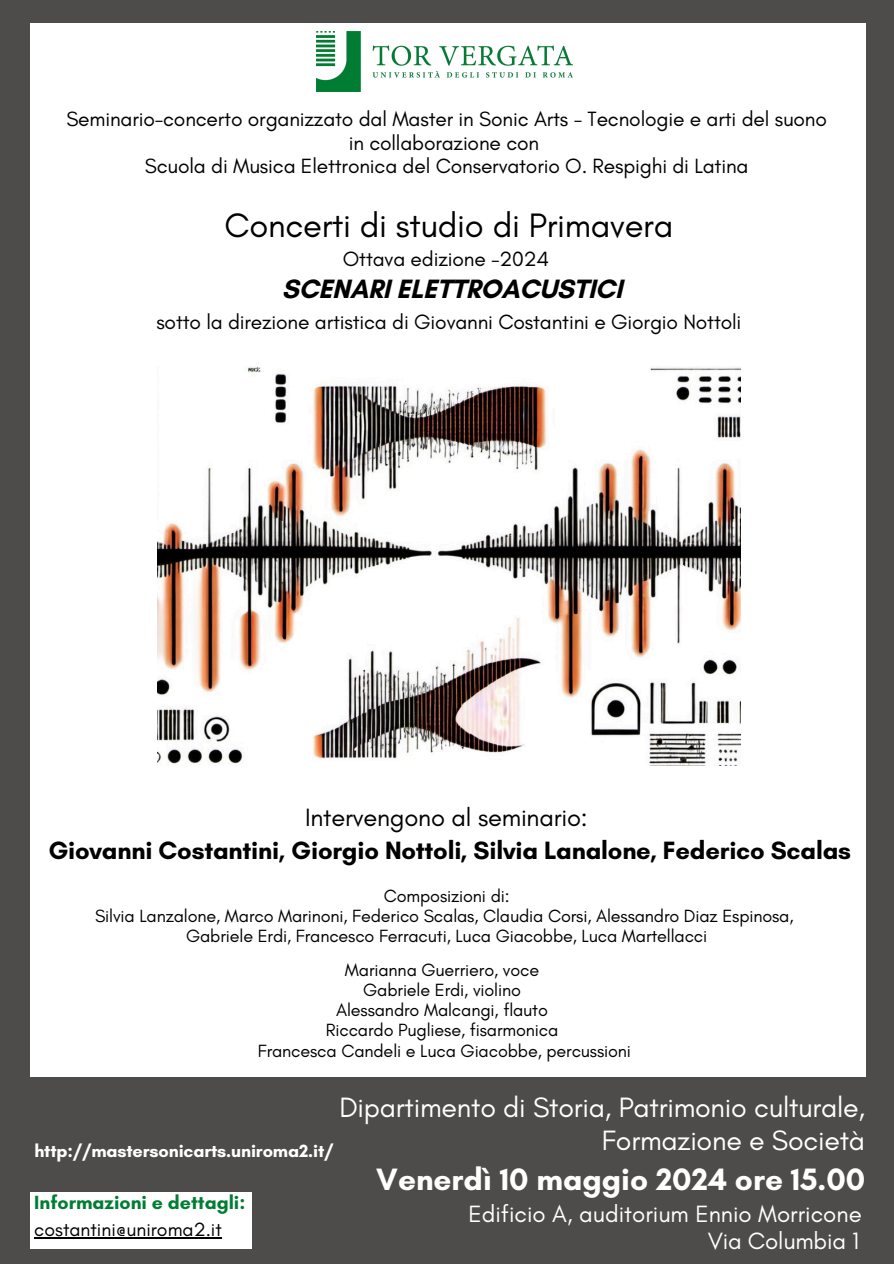
<style>
.page{position:relative;width:894px;height:1264px;background:#fff}
.page>*{position:absolute;margin:0;border:0;box-sizing:border-box;transform-origin:0 0}
.t1{font:34.5px "Glacial Indifference";letter-spacing:-.01em;color:#000}
.t2{font:700 31.5px "Glacial Indifference";color:#fff}
.t3{font:28.5px/32.7px "Glacial Indifference";letter-spacing:-.01em;color:#fff;text-align:right}
.t4{font:700 27px "Glacial Indifference";letter-spacing:-.01em;color:#000}
.t5{font:700 25.5px/32.7px "Glacial Indifference";letter-spacing:-.01em;color:#000;text-align:center}
.t6{font:24px "Glacial Indifference";color:#fff}
.t7{font:21px/23.7px "Glacial Indifference";letter-spacing:-.01em;color:#000;text-align:center}
.t8{font:700 19.5px "Glacial Indifference";color:#007d34}
.t9{font:19.5px "Glacial Indifference";color:#000}
.t10{font:18px "Glacial Indifference";letter-spacing:-.01em;color:#000}
.t11{font:700 18px "Glacial Indifference";letter-spacing:-.01em;color:#fff}
.s1{font-weight:400}
</style>
<div class="page">
<div style="left:0;top:0;width:893px;height:1263px;background:#4e4c4a"></div>
<div style="left:30px;top:24px;width:835px;height:1052px;background:#fff"></div>
<div style="left:30px;top:1191px;width:222px;height:56px;background:#fff"></div>
<img style="left:316px;top:31px;width:256px;height:61px">
<img style="left:157px;top:367px;width:583px;height:398px">
<hr style="left:34px;top:1237px;width:188px;height:1px;background:#000">
<p class="t7" style="left:66px;top:107px;width:762px">Seminario-concerto organizzato dal Master in Sonic Arts - Tecnologie e arti del suono in collaborazione con<br>Scuola di Musica Elettronica del Conservatorio O. Respighi di Latina</p>
<p class="t1" style="left:224px;top:204px;width:450px">Concerti di studio di Primavera</p>
<p class="t7" style="left:343px;top:246px;width:208px">Ottava edizione -2024</p>
<p class="t4" style="left:282px;top:272px;width:342px">SCENARI ELETTROACUSTICI</p>
<p class="t7" style="left:156px;top:309px;width:586px">sotto la direzione artistica di Giovanni Costantini e Giorgio Nottoli</p>
<p class="t5" style="left:48px;top:801px;width:803px"><span class="s1">Intervengono al seminario:<br></span>Giovanni Costantini, Giorgio Nottoli, Silvia Lanalone, Federico Scalas</p>
<p class="t10" style="left:384px;top:884px;width:127px">Composizioni di:</p>
<h2 class="t10" style="left:95px;top:905px;width:699px">Silvia Lanzalone, Marco Marinoni, Federico Scalas, Claudia Corsi, Alessandro Diaz Espinosa,</h2>
<h5 class="t10" style="left:186px;top:925px;width:522px">Gabriele Erdi, Francesco Ferracuti, Luca Giacobbe, Luca Martellacci</h5>
<h1 class="t10" style="left:345px;top:958px;width:196px">Marianna Guerriero, voce</h1>
<h4 class="t10" style="left:363px;top:978px;width:159px">Gabriele Erdi, violino</h4>
<p class="t10" style="left:336px;top:998px;width:213px">Alessandro Malcangi, flauto</p>
<h3 class="t10" style="left:326px;top:1019px;width:234px">Riccardo Pugliese, fisarmonica</h3>
<h3 class="t10" style="left:258px;top:1039px;width:374px">Francesca Candeli e Luca Giacobbe, percussioni</h3>
<h4 class="t3" style="left:339px;top:1090px;width:527px">Dipartimento di Storia, Patrimonio culturale,<br>Formazione e Società</h4>
<p class="t11" style="left:34px;top:1139px;width:300px">http://mastersonicarts.uniroma2.it/</p>
<p class="t8" style="left:34px;top:1190px;width:212px">Informazioni e dettagli:</p>
<h3 class="t9" style="left:34px;top:1217px;width:189px">costantini@uniroma2.it</h3>
<p class="t2" style="left:376px;top:1160px;width:490px">Venerdì 10 maggio 2024 ore 15.00</p>
<p class="t6" style="left:468px;top:1198px;width:395px">Edificio A, auditorium Ennio Morricone</p>
<p class="t6" style="left:707px;top:1226px;width:153px">Via Columbia 1</p>
</div>
